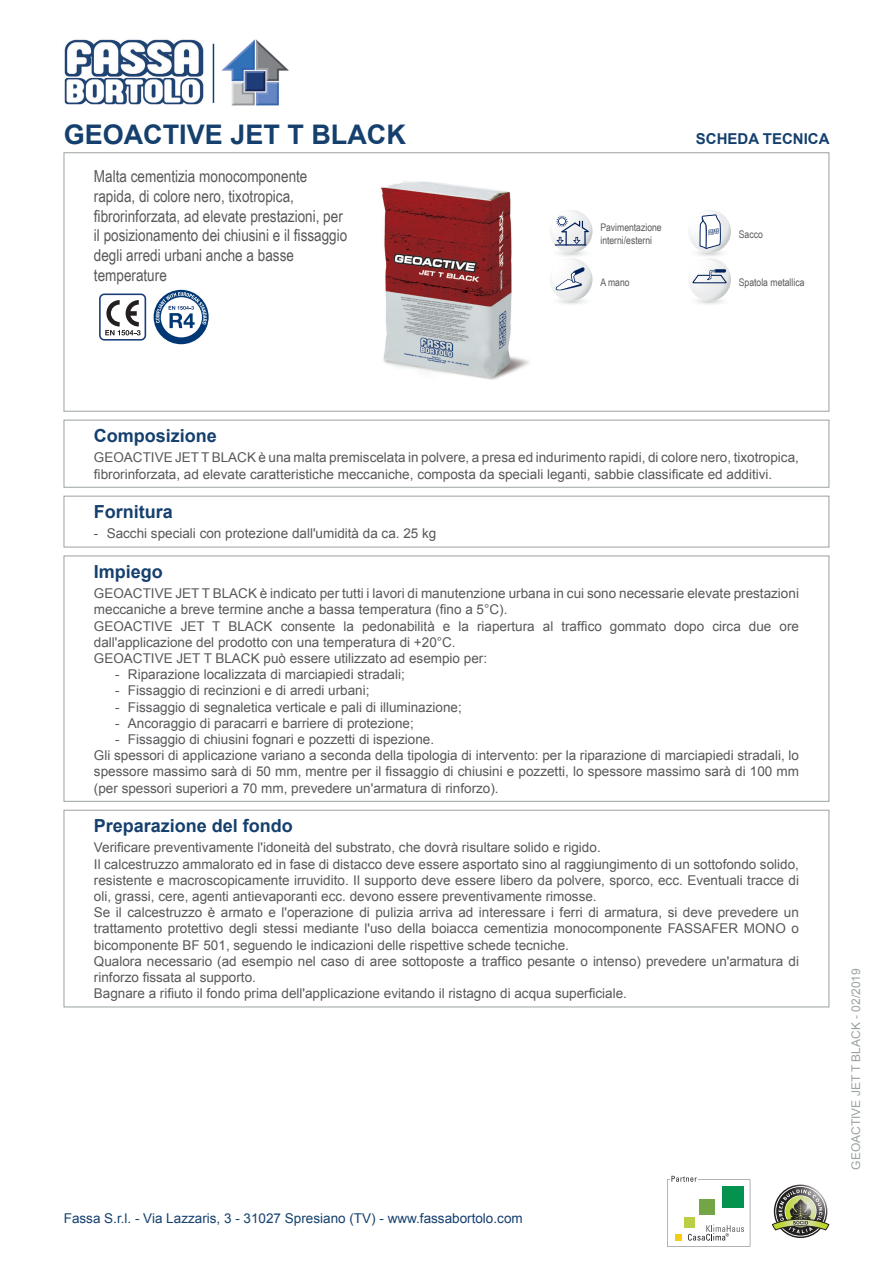
<style>
.page{position:relative;width:893px;height:1263px;background:#fff}
.page>*{position:absolute;margin:0;border:0;box-sizing:border-box;transform-origin:0 0}
.Sottotitolo{font:700 27px "Arial";color:#15406e}
.Titolo{font:700 18px "Arial";color:#15406e}
.Descrizione{font:16.5px/19.8px "Arial Narrow";color:#57585a}
.Scheda_Tecnica{font:700 15px "Arial";color:#15406e}
.Preparazione_del_fon{font:13.5px/16.2px "Arial";color:#57585a;text-align:justify}
.Impiego{font:13.5px/16.2px "Arial";color:#57585a}
.Composizione{font:13.5px/16.2px "Arial";color:#57585a}
.t1{font:13.5px "Arial";color:#15406e}
.t2{font:12px "Arial";color:#9ba1a4}
.Frase{font:10.5px/12.6px "Arial Narrow";color:#57585a}
</style>
<div class="page">
<svg style="left:667px;top:1176px;width:83px;height:71px"></svg>
<svg style="left:772px;top:1186px;width:57px;height:50px"></svg>
<img style="left:64px;top:39px;width:140px;height:66px">
<hr style="left:213px;top:44px;width:1px;height:59px;background:#15406e">
<img style="left:221px;top:39px;width:68px;height:67px">
<svg style="left:105px;top:300px;width:36px;height:35px"></svg>
<div style="left:99px;top:293px;width:47px;height:48px;border:2px solid #1d3e79;border-radius:5px"></div>
<svg style="left:154px;top:290px;width:55px;height:54px"></svg>
<img style="left:381px;top:181px;width:148px;height:199px">
<svg style="left:550px;top:210px;width:42px;height:91px"></svg>
<svg style="left:689px;top:210px;width:42px;height:91px"></svg>
<div style="left:64px;top:420px;width:765px;height:67px;border:1px solid #9ba1a4"></div>
<div style="left:64px;top:496px;width:765px;height:51px;border:1px solid #9ba1a4"></div>
<div style="left:64px;top:556px;width:765px;height:245px;border:1px solid #9ba1a4"></div>
<div style="left:64px;top:810px;width:765px;height:197px;border:1px solid #9ba1a4"></div>
<p class="Sottotitolo" style="left:64px;top:115px;width:344px">GEOACTIVE JET T BLACK</p>
<p class="Scheda_Tecnica" style="left:696px;top:128px;width:135px">SCHEDA TECNICA</p>
<p class="Descrizione" style="left:94px;top:166px;width:255px">Malta cementizia monocomponente rapida, di colore nero, tixotropica, fibrorinforzata, ad elevate prestazioni, per il posizionamento dei chiusini e il fissaggio degli arredi urbani anche a basse temperature</p>
<p class="Frase" style="left:600px;top:221px;width:63px">Pavimentazione interni/esterni</p>
<p class="Frase" style="left:600px;top:275px;width:31px">A mano</p>
<p class="Frase" style="left:739px;top:227px;width:25px">Sacco</p>
<p class="Frase" style="left:739px;top:275px;width:67px">Spatola metallica</p>
<p class="Titolo" style="left:94px;top:423px;width:125px">Composizione</p>
<p class="Composizione" style="left:94px;top:449px;width:706px">GEOACTIVE JET T BLACK è una malta premiscelata in polvere, a presa ed indurimento rapidi, di colore nero, tixotropica, fibrorinforzata, ad elevate caratteristiche meccaniche, composta da speciali leganti, sabbie classificate ed additivi.</p>
<p class="Titolo" style="left:94px;top:499px;width:81px">Fornitura</p>
<p class="Preparazione_del_fon" style="left:94px;top:525px;width:344px">- Sacchi speciali con protezione dall'umidità da ca. 25 kg</p>
<p class="Titolo" style="left:94px;top:559px;width:71px">Impiego</p>
<p class="Impiego" style="left:94px;top:585px;width:707px">GEOACTIVE JET T BLACK è indicato per tutti i lavori di manutenzione urbana in cui sono necessarie elevate prestazioni meccaniche a breve termine anche a bassa temperatura (fino a 5°C).</p>
<p class="Impiego" style="left:94px;top:618px;width:707px">GEOACTIVE JET T BLACK consente la pedonabilità e la riapertura al traffico gommato dopo circa due ore dall'applicazione del prodotto con una temperatura di +20°C.</p>
<p class="Impiego" style="left:94px;top:650px;width:395px">GEOACTIVE JET T BLACK può essere utilizzato ad esempio per:</p>
<p class="Preparazione_del_fon" style="left:115px;top:666px;width:291px">- Riparazione localizzata di marciapiedi stradali;</p>
<p class="Preparazione_del_fon" style="left:115px;top:682px;width:256px">- Fissaggio di recinzioni e di arredi urbani;</p>
<p class="Preparazione_del_fon" style="left:115px;top:699px;width:348px">- Fissaggio di segnaletica verticale e pali di illuminazione;</p>
<p class="Preparazione_del_fon" style="left:115px;top:715px;width:300px">- Ancoraggio di paracarri e barriere di protezione;</p>
<p class="Preparazione_del_fon" style="left:115px;top:731px;width:320px">- Fissaggio di chiusini fognari e pozzetti di ispezione.</p>
<p class="Impiego" style="left:94px;top:747px;width:707px;text-align:justify">Gli spessori di applicazione variano a seconda della tipologia di intervento: per la riparazione di marciapiedi stradali, lo spessore massimo sarà di 50 mm, mentre per il fissaggio di chiusini e pozzetti, lo spessore massimo sarà di 100 mm (per spessori superiori a 70 mm, prevedere un'armatura di rinforzo).</p>
<p class="Titolo" style="left:94px;top:813px;width:201px">Preparazione del fondo</p>
<p class="Preparazione_del_fon" style="left:94px;top:839px;width:508px">Verificare preventivamente l'idoneità del substrato, che dovrà risultare solido e rigido.</p>
<p class="Preparazione_del_fon" style="left:94px;top:856px;width:707px">Il calcestruzzo ammalorato ed in fase di distacco deve essere asportato sino al raggiungimento di un sottofondo solido, resistente e macroscopicamente irruvidito. Il supporto deve essere libero da polvere, sporco, ecc. Eventuali tracce di oli, grassi, cere, agenti antievaporanti ecc. devono essere preventivamente rimosse.</p>
<p class="Preparazione_del_fon" style="left:94px;top:904px;width:707px">Se il calcestruzzo è armato e l'operazione di pulizia arriva ad interessare i ferri di armatura, si deve prevedere un trattamento protettivo degli stessi mediante l'uso della boiacca cementizia monocomponente FASSAFER MONO o bicomponente BF 501, seguendo le indicazioni delle rispettive schede tecniche.</p>
<p class="Preparazione_del_fon" style="left:94px;top:953px;width:707px">Qualora necessario (ad esempio nel caso di aree sottoposte a traffico pesante o intenso) prevedere un'armatura di rinforzo fissata al supporto.</p>
<p class="Preparazione_del_fon" style="left:94px;top:985px;width:535px">Bagnare a rifiuto il fondo prima dell'applicazione evitando il ristagno di acqua superficiale.</p>
<p class="t1" style="left:64px;top:1208px;width:460px">Fassa S.r.l. - Via Lazzaris, 3 - 31027 Spresiano (TV) - www.fassabortolo.com</p>
<p class="t2" style="left:848px;top:1170px;width:203px;rotate:-90deg">GEOACTIVE JET T BLACK - 02/2019</p>
</div>
